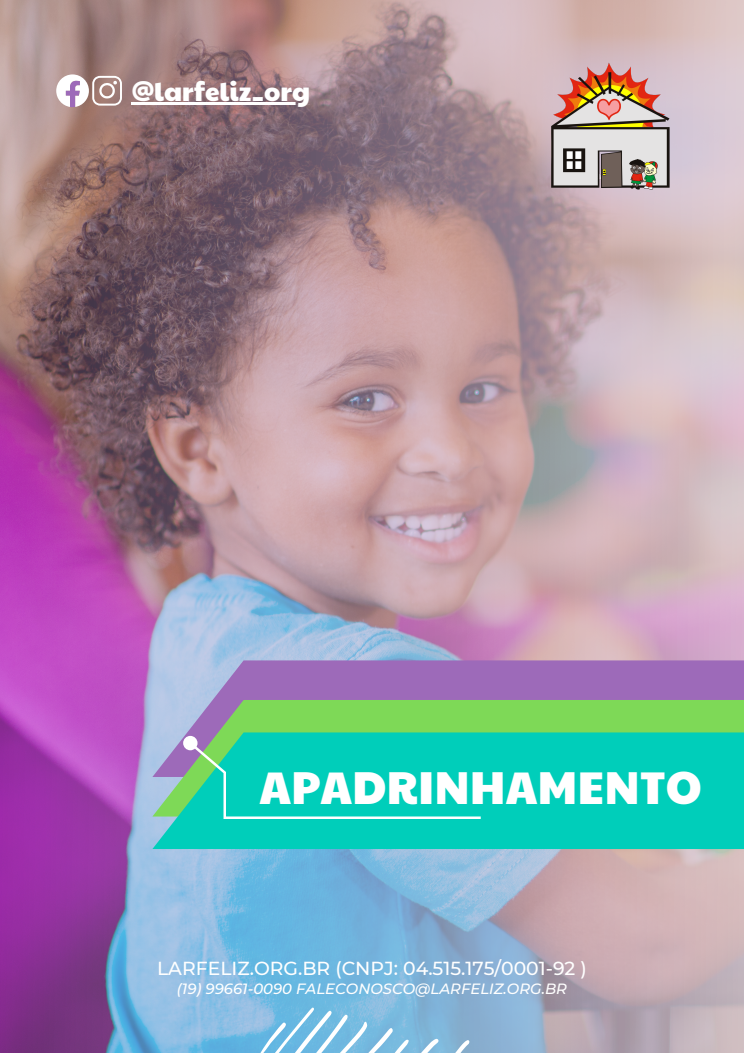
<style>
.page{position:relative;width:744px;height:1053px;background:#fff}
.page>*{position:absolute;margin:0;border:0;box-sizing:border-box;transform-origin:0 0}
.t1{font:45.2px "Paytone One";color:#fff}
.t2{font:26.04px "Paytone One";color:#fff}
.t3{font:500 18.84px "Montserrat";color:#fff}
.t4{font:italic 500 14.84px "Montserrat";color:#fff}
</style>
<div class="page">
<img style="left:0;top:0;width:744px;height:1052px">
<svg style="left:152px;top:660px;width:592px;height:40px;background:#a076be"></svg>
<svg style="left:152px;top:700px;width:592px;height:32px;background:#84d168"></svg>
<svg style="left:152px;top:732px;width:592px;height:117px;background:#0dcbb8"></svg>
<img style="left:530px;top:52px;width:158px;height:158px">
<svg style="left:190px;top:742px;width:291px;height:77px;background:#10cfb7"></svg>
<div style="left:183px;top:735px;width:15px;height:15px;background:#fff;border-radius:50%"></div>
<svg style="left:233px;top:1007px;width:236px;height:45px;background:#87bfe1"></svg>
<svg style="left:56px;top:74px;width:66px;height:33px"></svg>
<hr style="left:132px;top:102px;width:178px;height:2px;background:#fff">
<h2 class="t2" style="left:132px;top:72px;width:180px">@larfeliz_org</h2>
<h1 class="t1" style="left:260px;top:753px;width:444px">APADRINHAMENTO</h1>
<p class="t3" style="left:157px;top:956px;width:431px">LARFELIZ.ORG.BR (CNPJ: 04.515.175/0001-92 )</p>
<p class="t4" style="left:177px;top:979px;width:392px">(19) 99661-0090 FALECONOSCO@LARFELIZ.ORG.BR</p>
</div>
